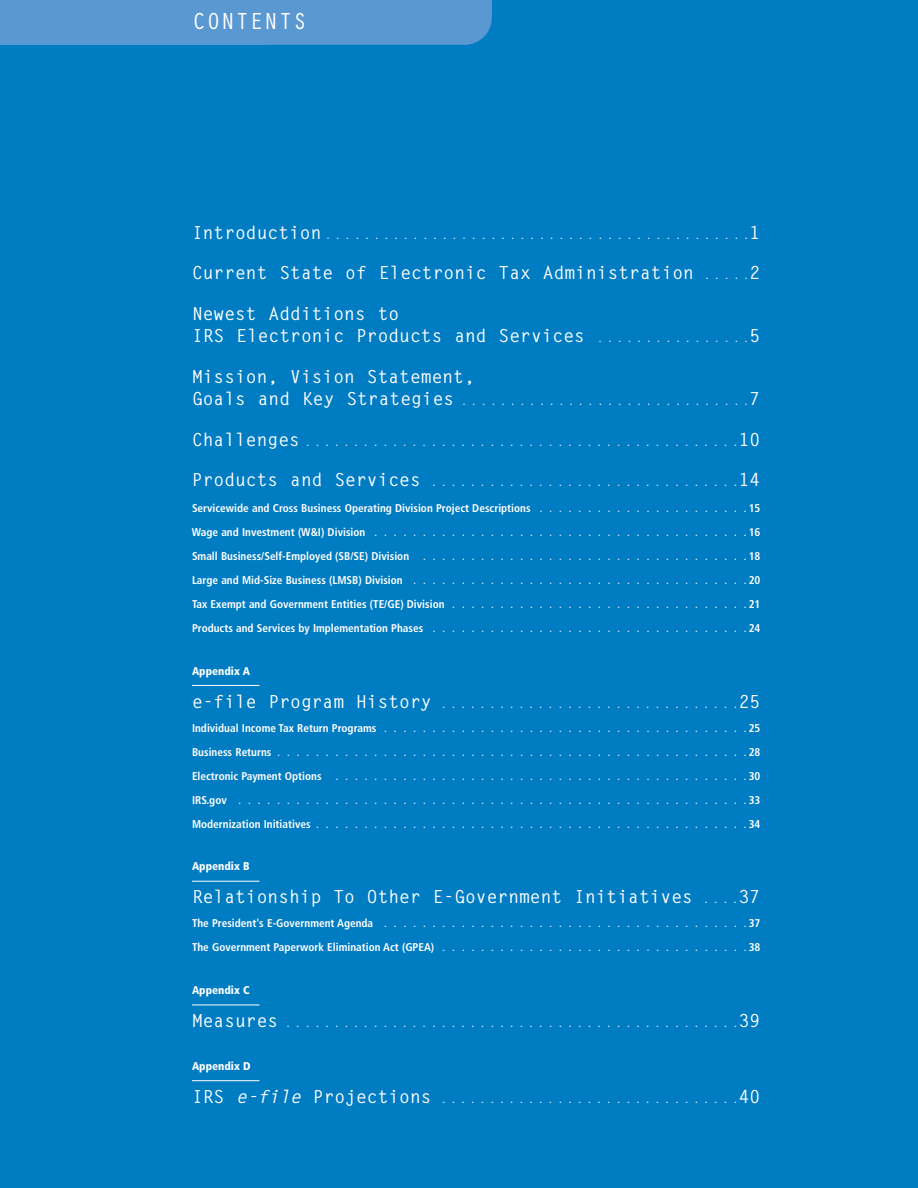
<style>
.page{position:relative;width:918px;height:1188px;background:#007cc2}
.page>*{position:absolute;margin:0;border:0;box-sizing:border-box;transform-origin:0 0}
.t1{font:24px "Orator";color:#fff}
.t2{font:700 18px/22.5px "Letter Gothic";color:#fff}
.t3{font:condensed 11.25px/24px "Frutiger";color:#fff;text-align:justify}
.t4{font:700 condensed 11.25px/24px "Frutiger";color:#fff;text-align:justify}
.t5{font:900 condensed 11.25px "Frutiger";color:#fff}
.s1{font-family:"Letter Gothic";font-weight:700;font-stretch:normal;font-size:18px}
.s2{font-family:"Frutiger";font-weight:400;font-stretch:condensed;font-size:11.25px}
.s3{font-weight:400}
.s4{font-weight:700}
.s5{font-family:"Letter Gothic";font-weight:700;font-style:italic;font-stretch:normal;font-size:18px}
</style>
<div class="page">
<hr style="left:192px;top:685px;width:68px;height:1px;background:#fff">
<hr style="left:192px;top:881px;width:68px;height:1px;background:#fff">
<hr style="left:192px;top:1005px;width:68px;height:1px;background:#fff">
<hr style="left:192px;top:1080px;width:68px;height:1px;background:#fff">
<div style="left:0;top:0;width:266px;height:45px;background:#5a98d2"></div>
<div style="left:266px;top:0;width:226px;height:45px;background:#5a98d2"></div>
<div style="left:465px;top:0;width:27px;height:13px;background:#5a98d2"></div>
<h1 class="t1" style="left:192px;top:6px;width:117px">CONTENTS</h1>
<p class="t3" style="left:192px;top:224px;width:570px"><span class="s1">Introduction</span> . . . . . . . . . . . . . . . . . . . . . . . . . . . . . . . . . . . . . . . . . . . . <span class="s1">1</span></p>
<h2 class="t2" style="left:192px;top:263px;width:570px">Current State of Electronic Tax Administration <span class="s2">. . . . .</span> 2</h2>
<h2 class="t2" style="left:192px;top:304px;width:570px">Newest Additions to<br>IRS Electronic Products and Services <span class="s2">. . . . . . . . . . . . . . . .</span> 5</h2>
<h2 class="t2" style="left:192px;top:367px;width:284px">Mission, Vision Statement,</h2>
<p class="t3" style="left:192px;top:390px;width:570px"><span class="s1">Goals and Key Strategies</span> . . . . . . . . . . . . . . . . . . . . . . . . . . . . . . <span class="s1">7</span></p>
<p class="t3" style="left:192px;top:431px;width:570px"><span class="s1">Challenges</span> . . . . . . . . . . . . . . . . . . . . . . . . . . . . . . . . . . . . . . . . . . . . . <span class="s1">10</span></p>
<p class="t3" style="left:192px;top:471px;width:570px"><span class="s1">Products and Services</span> . . . . . . . . . . . . . . . . . . . . . . . . . . . . . . . . <span class="s1">14</span></p>
<p class="t4" style="left:192px;top:497px;width:570px">Servicewide and Cross Business Operating Division Project Descriptions <span class="s3">. . . . . . . . . . . . . . . . . . . . . .</span> 15<br>Wage and Investment (W&amp;I) Division <span class="s3">. . . . . . . . . . . . . . . . . . . . . . . . . . . . . . . . . . . . . . .</span> 16<br>Small Business/Self-Employed (SB/SE) Division <span class="s3">. . . . . . . . . . . . . . . . . . . . . . . . . . . . . . . . . .</span> 18<br>Large and Mid-Size Business (LMSB) Division <span class="s3">. . . . . . . . . . . . . . . . . . . . . . . . . . . . . . . . . . .</span> 20<br>Tax Exempt and Government Entities (TE/GE) Division <span class="s3">. . . . . . . . . . . . . . . . . . . . . . . . . . . . . . .</span> 21<br>Products and Services by Implementation Phases <span class="s3">. . . . . . . . . . . . . . . . . . . . . . . . . . . . . . . . .</span> 24</p>
<p class="t5" style="left:192px;top:666px;width:60px">Appendix A</p>
<p class="t3" style="left:192px;top:693px;width:570px"><span class="s1">e-file Program History</span> . . . . . . . . . . . . . . . . . . . . . . . . . . . . . . . <span class="s1">25<br></span><span class="s4">Individual Income Tax Return Programs</span> . . . . . . . . . . . . . . . . . . . . . . . . . . . . . . . . . . . . . . <span class="s4">25<br>Business Returns</span> . . . . . . . . . . . . . . . . . . . . . . . . . . . . . . . . . . . . . . . . . . . . . . . . . <span class="s4">28<br>Electronic Payment Options</span> . . . . . . . . . . . . . . . . . . . . . . . . . . . . . . . . . . . . . . . . . . . <span class="s4">30<br>IRS.gov</span> . . . . . . . . . . . . . . . . . . . . . . . . . . . . . . . . . . . . . . . . . . . . . . . . . . . . . <span class="s4">33<br>Modernization Initiatives</span> . . . . . . . . . . . . . . . . . . . . . . . . . . . . . . . . . . . . . . . . . . . . . <span class="s4">34</span></p>
<p class="t5" style="left:192px;top:862px;width:59px">Appendix B</p>
<h2 class="t2" style="left:192px;top:887px;width:570px">Relationship To Other E-Government Initiatives <span class="s2">. . . .</span> 37</h2>
<p class="t4" style="left:192px;top:912px;width:570px">The President's E-Government Agenda <span class="s3">. . . . . . . . . . . . . . . . . . . . . . . . . . . . . . . . . . . . . .</span> 37<br>The Government Paperwork Elimination Act (GPEA) <span class="s3">. . . . . . . . . . . . . . . . . . . . . . . . . . . . . . . .</span> 38</p>
<p class="t5" style="left:192px;top:986px;width:59px">Appendix C</p>
<p class="t3" style="left:192px;top:1012px;width:570px"><span class="s1">Measures</span> . . . . . . . . . . . . . . . . . . . . . . . . . . . . . . . . . . . . . . . . . . . . . . . <span class="s1">39</span></p>
<p class="t5" style="left:192px;top:1062px;width:60px">Appendix D</p>
<p class="t3" style="left:192px;top:1088px;width:570px"><span class="s1">IRS</span> <span class="s5">e-file</span> <span class="s1">Projections</span> . . . . . . . . . . . . . . . . . . . . . . . . . . . . . . . <span class="s1">40</span></p>
</div>
